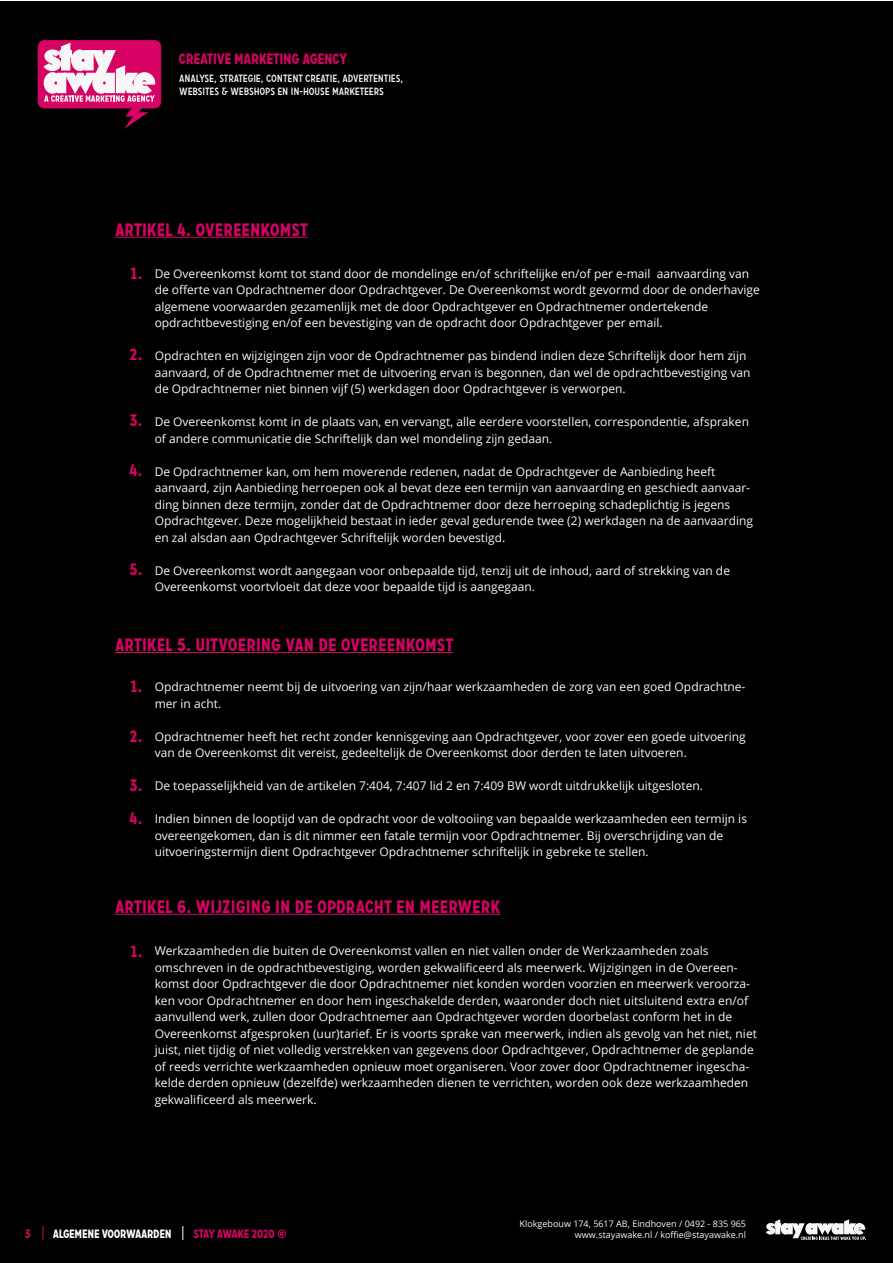
<style>
.page{position:relative;width:893px;height:1263px;background:#fff}
.page>*{position:absolute;margin:0;border:0;box-sizing:border-box;transform-origin:0 0}
.t1{font:700 18px "Carrosserie";color:#d60364}
.t2{font:700 16.5px/33px "Carrosserie";color:#d60364}
.t3{font:700 15px "Carrosserie";letter-spacing:-.025em;color:#d60364}
.t4{font:12px/16.5px "Open Sans";color:#f8f7f7}
.t5{font:700 12px "Carrosserie";letter-spacing:-.025em;color:#fff}
.t6{font:700 12px "Carrosserie";letter-spacing:-.035em;color:#d60364}
.t7{font:10.5px/13.5px "Carrosserie";letter-spacing:-.01em;color:#f8f7f7}
.t8{font:9px/10.5px "Open Sans";color:#f8f7f7;text-align:right}
</style>
<div class="page">
<div style="left:0;top:2px;width:893px;height:1261px;background:#000"></div>
<div style="left:38px;top:40px;width:123px;height:68px;background:#d60364;border-radius:7px"></div>
<svg style="left:44px;top:43px;width:111px;height:86px"></svg>
<svg style="left:43px;top:1226px;width:1px;height:14px"></svg>
<svg style="left:183px;top:1226px;width:1px;height:14px"></svg>
<svg style="left:766px;top:1219px;width:100px;height:21px"></svg>
<hr style="left:115px;top:237px;width:193px;height:1px;background:#d60364">
<hr style="left:115px;top:652px;width:338px;height:1px;background:#d60364">
<hr style="left:115px;top:914px;width:385px;height:1px;background:#d60364">
<p class="t3" style="left:179px;top:50px;width:171px">CREATIVE MARKETING AGENCY</p>
<p class="t7" style="left:179px;top:71px;width:226px">ANALYSE, STRATEGIE, CONTENT CREATIE, ADVERTENTIES,<br>WEBSITES &amp; WEBSHOPS EN IN-HOUSE MARKETEERS</p>
<h1 class="t1" style="left:115px;top:219px;width:194px">ARTIKEL 4. OVEREENKOMST</h1>
<p class="t4" style="left:155px;top:265px;width:607px">De Overeenkomst komt tot stand door de mondelinge en/of schriftelijke en/of per e-mail aanvaarding van de offerte van Opdrachtnemer door Opdrachtgever. De Overeenkomst wordt gevormd door de onderhavige algemene voorwaarden gezamenlijk met de door Opdrachtgever en Opdrachtnemer ondertekende opdrachtbevestiging en/of een bevestiging van de opdracht door Opdrachtgever per email.</p>
<p class="t4" style="left:155px;top:347px;width:597px">Opdrachten en wijzigingen zijn voor de Opdrachtnemer pas bindend indien deze Schriftelijk door hem zijn aanvaard, of de Opdrachtnemer met de uitvoering ervan is begonnen, dan wel de opdrachtbevestiging van de Opdrachtnemer niet binnen vijf (5) werkdagen door Opdrachtgever is verworpen.</p>
<p class="t4" style="left:155px;top:413px;width:596px">De Overeenkomst komt in de plaats van, en vervangt, alle eerdere voorstellen, correspondentie, afspraken of andere communicatie die Schriftelijk dan wel mondeling zijn gedaan.</p>
<p class="t4" style="left:155px;top:463px;width:600px">De Opdrachtnemer kan, om hem moverende redenen, nadat de Opdrachtgever de Aanbieding heeft aanvaard, zijn Aanbieding herroepen ook al bevat deze een termijn van aanvaarding en geschiedt aanvaar&shy;ding binnen deze termijn, zonder dat de Opdrachtnemer door deze herroeping schadeplichtig is jegens Opdrachtgever. Deze mogelijkheid bestaat in ieder geval gedurende twee (2) werkdagen na de aanvaarding en zal alsdan aan Opdrachtgever Schriftelijk worden bevestigd.</p>
<p class="t4" style="left:155px;top:562px;width:577px">De Overeenkomst wordt aangegaan voor onbepaalde tijd, tenzij uit de inhoud, aard of strekking van de<br>Overeenkomst voortvloeit dat deze voor bepaalde tijd is aangegaan.</p>
<h2 class="t2" style="left:131px;top:257px;width:13px">1.</h2>
<h2 class="t2" style="left:130px;top:338px;width:14px">2.</h2>
<h2 class="t2" style="left:129px;top:404px;width:14px">3.</h2>
<h2 class="t2" style="left:129px;top:453px;width:15px">4.</h2>
<h2 class="t2" style="left:129px;top:552px;width:15px">5.</h2>
<h1 class="t1" style="left:115px;top:634px;width:340px">ARTIKEL 5. UITVOERING VAN DE OVEREENKOMST</h1>
<p class="t4" style="left:155px;top:678px;width:592px">Opdrachtnemer neemt bij de uitvoering van zijn/haar werkzaamheden de zorg van een goed Opdrachtne&shy;mer in acht.</p>
<p class="t4" style="left:155px;top:728px;width:593px">Opdrachtnemer heeft het recht zonder kennisgeving aan Opdrachtgever, voor zover een goede uitvoering van de Overeenkomst dit vereist, gedeeltelijk de Overeenkomst door derden te laten uitvoeren.</p>
<p class="t4" style="left:155px;top:777px;width:550px">De toepasselijkheid van de artikelen 7:404, 7:407 lid 2 en 7:409 BW wordt uitdrukkelijk uitgesloten.</p>
<p class="t4" style="left:155px;top:810px;width:594px">Indien binnen de looptijd van de opdracht voor de voltooiing van bepaalde werkzaamheden een termijn is overeengekomen, dan is dit nimmer een fatale termijn voor Opdrachtnemer. Bij overschrijding van de uitvoeringstermijn dient Opdrachtgever Opdrachtnemer schriftelijk in gebreke te stellen.</p>
<h2 class="t2" style="left:131px;top:670px;width:13px">1.</h2>
<h2 class="t2" style="left:130px;top:719px;width:14px">2.</h2>
<h2 class="t2" style="left:129px;top:769px;width:15px">3.<br>4.</h2>
<h1 class="t1" style="left:115px;top:896px;width:387px">ARTIKEL 6. WIJZIGING IN DE OPDRACHT EN MEERWERK</h1>
<p class="t4" style="left:155px;top:942px;width:604px">Werkzaamheden die buiten de Overeenkomst vallen en niet vallen onder de Werkzaamheden zoals omschreven in de opdrachtbevestiging, worden gekwalificeerd als meerwerk. Wijzigingen in de Overeen&shy;komst door Opdrachtgever die door Opdrachtnemer niet konden worden voorzien en meerwerk veroorza&shy;ken voor Opdrachtnemer en door hem ingeschakelde derden, waaronder doch niet uitsluitend extra en/of aanvullend werk, zullen door Opdrachtnemer aan Opdrachtgever worden doorbelast conform het in de Overeenkomst afgesproken (uur)tarief. Er is voorts sprake van meerwerk, indien als gevolg van het niet, niet juist, niet tijdig of niet volledig verstrekken van gegevens door Opdrachtgever, Opdrachtnemer de geplande of reeds verrichte werkzaamheden opnieuw moet organiseren. Voor zover door Opdrachtnemer ingescha&shy;kelde derden opnieuw (dezelfde) werkzaamheden dienen te verrichten, worden ook deze werkzaamheden gekwalificeerd als meerwerk.</p>
<h2 class="t2" style="left:131px;top:934px;width:13px">1.</h2>
<p class="t6" style="left:25px;top:1226px;width:7px">3</p>
<p class="t5" style="left:53px;top:1226px;width:120px">ALGEMENE VOORWAARDEN</p>
<p class="t6" style="left:194px;top:1226px;width:95px">STAY AWAKE 2020 ©</p>
<p class="t8" style="left:520px;top:1218px;width:228px">Klokgebouw 174, 5617 AB, Eindhoven / 0492 - 835 965 www.stayawake.nl / koffie@stayawake.nl</p>
</div>
